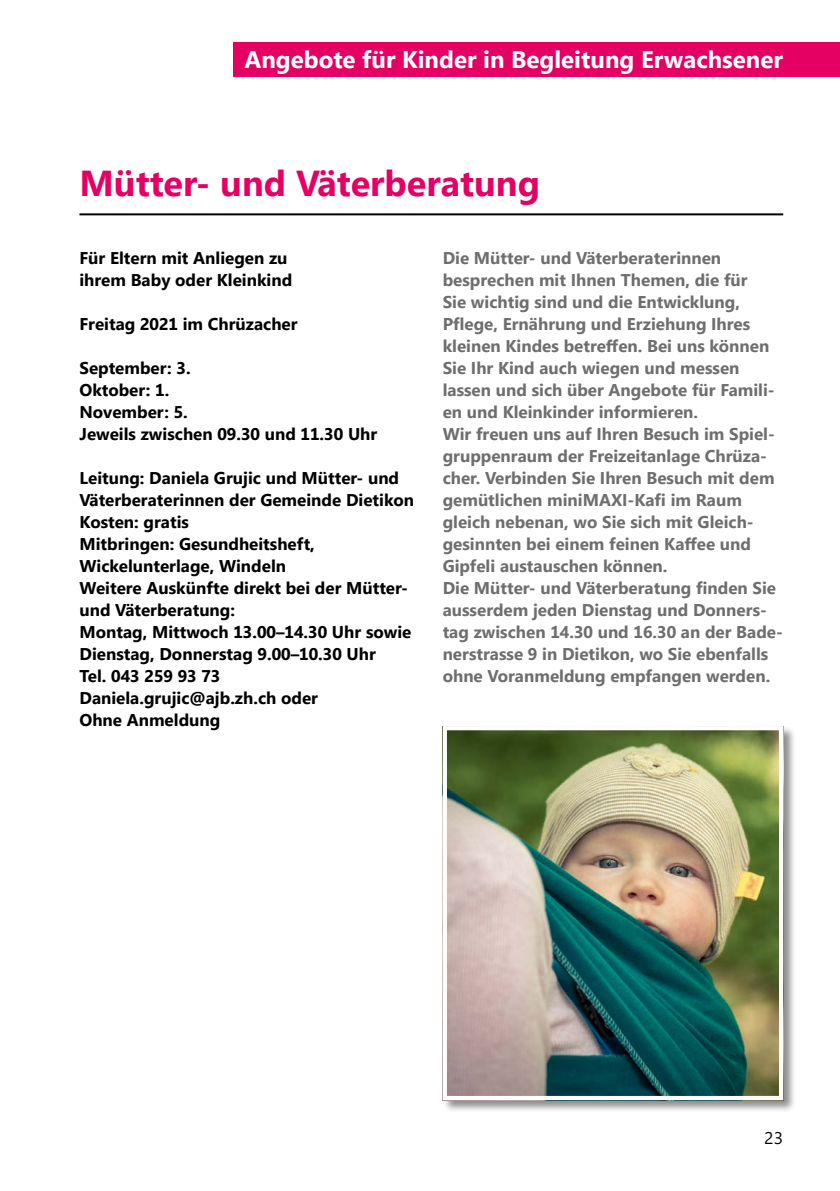
<style>
.page{position:relative;width:840px;height:1191px;background:#fff}
.page>*{position:absolute;margin:0;border:0;box-sizing:border-box;transform-origin:0 0}
.t1{font:700 36px "Segoe UI Tab";color:#e50063}
.t2{font:700 24px "Segoe UI Tab";color:#fff}
.t3{font:700 17px/22px "Segoe UI Tab";color:#6e6e6e}
.t4{font:700 17px/22px "Segoe UI Tab";color:#000}
.t5{font:17px "Segoe UI Tab";color:#000}
</style>
<div class="page">
<hr style="left:79px;top:213px;width:703px;height:2px;background:#000">
<div style="left:441px;top:725px;width:354px;height:387px;background:#000;opacity:.45"></div>
<img style="left:447px;top:731px;width:330px;height:364px">
<div style="left:442px;top:726px;width:340px;height:374px;border:4px solid #fff"></div>
<div style="left:233px;top:43px;width:606px;height:34px;background:#e50063"></div>
<h2 class="t2" style="left:244px;top:37px;width:539px">Angebote für Kinder in Begleitung Erwachsener</h2>
<h1 class="t1" style="left:79px;top:150px;width:462px">Mütter- und Väterberatung</h1>
<p class="t4" style="left:79px;top:245px;width:214px">Für Eltern mit Anliegen zu ihrem Baby oder Kleinkind</p>
<p class="t4" style="left:79px;top:311px;width:219px">Freitag 2021 im Chrüzacher</p>
<p class="t4" style="left:79px;top:355px;width:299px">September: 3.<br>Oktober: 1.<br>November: 5.<br>Jeweils zwischen 09.30 und 11.30 Uhr</p>
<p class="t4" style="left:79px;top:465px;width:336px">Leitung: Daniela Grujic und Mütter- und<br>Väterberaterinnen der Gemeinde Dietikon<br>Kosten: gratis<br>Mitbringen: Gesundheitsheft,<br>Wickelunterlage, Windeln<br>Weitere Auskünfte direkt bei der Mütter&shy;und Väterberatung:<br>Montag, Mittwoch 13.00–14.30 Uhr sowie<br>Dienstag, Donnerstag 9.00–10.30 Uhr<br>Tel. 043 259 93 73<br>Daniela.grujic@ajb.zh.ch oder<br>Ohne Anmeldung</p>
<p class="t3" style="left:442px;top:245px;width:341px">Die Mütter- und Väterberaterinnen besprechen mit Ihnen Themen, die für<br>Sie wichtig sind und die Entwicklung, Pflege, Ernährung und Erziehung Ihres kleinen Kindes betreffen. Bei uns können Sie Ihr Kind auch wiegen und messen lassen und sich über Angebote für Famili&shy;en und Kleinkinder informieren.<br>Wir freuen uns auf Ihren Besuch im Spiel&shy;gruppenraum der Freizeitanlage Chrüza&shy;cher. Verbinden Sie Ihren Besuch mit dem gemütlichen miniMAXI-Kafi im Raum gleich nebenan, wo Sie sich mit Gleich&shy;gesinnten bei einem feinen Kaffee und Gipfeli austauschen können.<br>Die Mütter- und Väterberatung finden Sie ausserdem jeden Dienstag und Donners&shy;tag zwischen 14.30 und 16.30 an der Bade&shy;nerstrasse 9 in Dietikon, wo Sie ebenfalls ohne Voranmeldung empfangen werden.</p>
<p class="t5" style="left:763px;top:1122px;width:21px">23</p>
</div>
